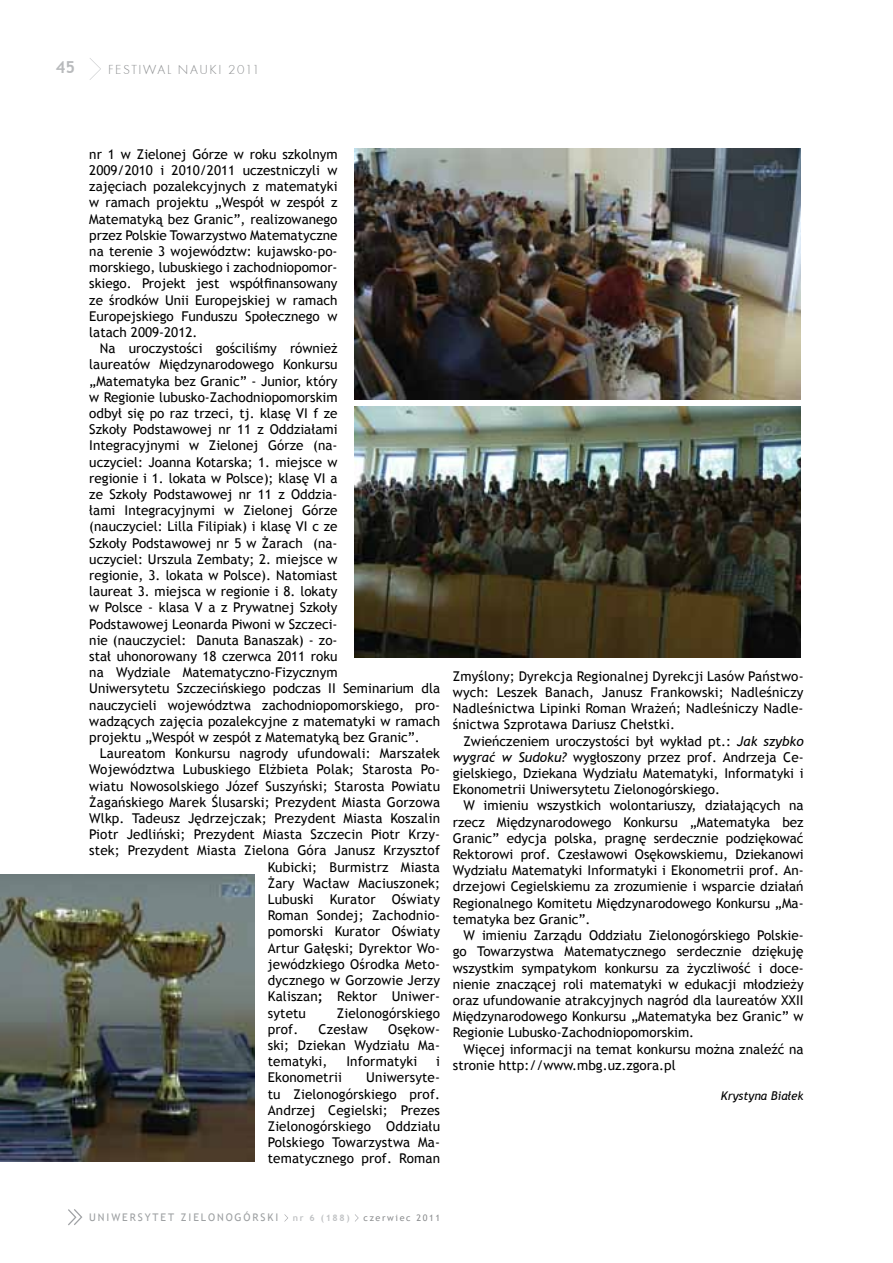
<style>
.page{position:relative;width:893px;height:1263px;background:#fff}
.page>*{position:absolute;margin:0;border:0;box-sizing:border-box;transform-origin:0 0}
.t1{font:700 16.5px "Trebuchet MS";color:#b8babc}
.t2{font:13.5px/16.2px "Trebuchet MS";color:#000;text-align:justify}
.t3{font:13.5px "Futura TEE Ligh";letter-spacing:.12em;color:#8a8c8e}
.t4{font:italic 12px "Trebuchet MS";color:#000}
.t5{font:10.5px "Trebuchet MS";letter-spacing:.18em;color:#9da0a2}
.t6{font:9px "Trebuchet MS";letter-spacing:.18em;color:#8a8c8e}
.t7{font:700 9px "Trebuchet MS";color:#c0c2c4}
.s1{font-weight:700}
.s2{font-style:italic}
</style>
<div class="page">
<svg style="left:90px;top:58px;width:11px;height:22px"></svg>
<svg style="left:68px;top:1209px;width:14px;height:16px"></svg>
<svg style="left:355px;top:1214px;width:4px;height:8px"></svg>
<img style="left:355px;top:407px;width:446px;height:251px">
<img style="left:0;top:875px;width:255px;height:286px">
<img style="left:355px;top:149px;width:446px;height:250px">
<p class="t1" style="left:56px;top:57px;width:21px">45</p>
<p class="t3" style="left:108px;top:61px;width:153px">FESTIWAL NAUKI 2011</p>
<p class="t2" style="left:89px;top:146px;width:250px">nr 1 w Zielonej Górze w roku szkolnym 2009/2010 i 2010/2011 uczestniczyli w zajęciach pozalekcyjnych z matematyki w ramach projektu „Wespół w zespół z Matematyką bez Granic”, realizowanego przez Polskie Towarzystwo Matematyczne na terenie 3 województw: kujawsko-po&shy;morskiego, lubuskiego i zachodniopomor&shy;skiego. Projekt jest współfinansowany ze środków Unii Europejskiej w ramach Europejskiego Funduszu Społecznego w latach 2009-2012.</p>
<p class="t2" style="left:89px;top:340px;width:352px;text-align:left;text-indent:11px">Na uroczystości gościliśmy również<br>laureatów Międzynarodowego Konkursu<br>„Matematyka bez Granic” - Junior, który<br>w Regionie lubusko-Zachodniopomorskim<br>odbył się po raz trzeci, tj. klasę VI f ze<br>Szkoły Podstawowej nr 11 z Oddziałami<br>Integracyjnymi w Zielonej Górze (na-<br>uczyciel: Joanna Kotarska; 1. miejsce w<br>regionie i 1. lokata w Polsce); klasę VI a<br>ze Szkoły Podstawowej nr 11 z Oddzia-<br>łami Integracyjnymi w Zielonej Górze<br>(nauczyciel: Lilla Filipiak) i klasę VI c ze<br>Szkoły Podstawowej nr 5 w Żarach (na-<br>uczyciel: Urszula Zembaty; 2. miejsce w<br>regionie, 3. lokata w Polsce). Natomiast<br>laureat 3. miejsca w regionie i 8. lokaty<br>w Polsce - klasa V a z Prywatnej Szkoły<br>Podstawowej Leonarda Piwoni w Szczeci-<br>nie (nauczyciel: Danuta Banaszak) - zo-<br>stał uhonorowany 18 czerwca 2011 roku<br>na Wydziale Matematyczno-Fizycznym<br>Uniwersytetu Szczecińskiego podczas II Seminarium dla nauczycieli województwa zachodniopomorskiego, pro&shy;wadzących zajęcia pozalekcyjne z matematyki w ramach projektu „Wespół w zespół z Matematyką bez Granic”.</p>
<p class="t2" style="left:100px;top:745px;width:342px">Laureatom Konkursu nagrody ufundowali: Marszałek</p>
<p class="t2" style="left:89px;top:762px;width:352px">Województwa Lubuskiego Elżbieta Polak; Starosta Po-</p>
<p class="t2" style="left:89px;top:778px;width:352px">wiatu Nowosolskiego Józef Suszyński; Starosta Powiatu</p>
<p class="t2" style="left:89px;top:794px;width:352px">Żagańskiego Marek Ślusarski; Prezydent Miasta Gorzowa</p>
<p class="t2" style="left:89px;top:810px;width:352px">Wlkp. Tadeusz Jędrzejczak; Prezydent Miasta Koszalin</p>
<p class="t2" style="left:89px;top:826px;width:352px">Piotr Jedliński; Prezydent Miasta Szczecin Piotr Krzy-</p>
<p class="t2" style="left:89px;top:843px;width:352px">stek; Prezydent Miasta Zielona Góra Janusz Krzysztof</p>
<p class="t2" style="left:268px;top:859px;width:174px">Kubicki; Burmistrz Miasta</p>
<p class="t2" style="left:268px;top:875px;width:174px">Żary Wacław Maciuszonek;</p>
<p class="t2" style="left:268px;top:891px;width:174px">Lubuski Kurator Oświaty</p>
<p class="t2" style="left:268px;top:907px;width:174px">Roman Sondej; Zachodnio-</p>
<p class="t2" style="left:268px;top:924px;width:174px">pomorski Kurator Oświaty</p>
<p class="t2" style="left:268px;top:940px;width:174px">Artur Gałęski; Dyrektor Wo-</p>
<p class="t2" style="left:268px;top:956px;width:174px">jewódzkiego Ośrodka Meto-</p>
<p class="t2" style="left:268px;top:972px;width:174px">dycznego w Gorzowie Jerzy</p>
<p class="t2" style="left:268px;top:988px;width:174px">Kaliszan<span class="s1">;</span> Rektor Uniwer-</p>
<p class="t2" style="left:268px;top:1005px;width:40px">sytetu</p>
<p class="t2" style="left:337px;top:1005px;width:105px">Zielonogórskiego</p>
<p class="t2" style="left:268px;top:1021px;width:32px">prof.</p>
<p class="t2" style="left:319px;top:1021px;width:51px">Czesław</p>
<p class="t2" style="left:268px;top:1021px;width:174px;text-indent:121px">Osękow&shy;ski; Dziekan Wydziału Ma&shy;tematyki,</p>
<p class="t2" style="left:346px;top:1053px;width:72px">Informatyki</p>
<p class="t2" style="left:436px;top:1053px;width:5px">i</p>
<p class="t2" style="left:268px;top:1069px;width:76px">Ekonometrii</p>
<p class="t2" style="left:268px;top:1069px;width:174px;text-indent:99px">Uniwersyte&shy;tu Zielonogórskiego prof.<br>Andrzej Cegielski; Prezes Zielonogórskiego Oddziału Polskiego Towarzystwa Ma&shy;tematycznego prof. Roman</p>
<p class="t2" style="left:453px;top:668px;width:352px">Zmyślony; Dyrekcja Regionalnej Dyrekcji Lasów Państwo&shy;wych: Leszek Banach, Janusz Frankowski; Nadleśniczy Nadleśnictwa Lipinki Roman Wrażeń; Nadleśniczy Nadle&shy;śnictwa Szprotawa Dariusz Chełstki.</p>
<p class="t2" style="left:453px;top:733px;width:352px;text-indent:11px">Zwieńczeniem uroczystości był wykład pt.: <span class="s2">Jak szybko wygrać w Sudoku?</span> wygłoszony przez prof. Andrzeja Ce&shy;gielskiego, Dziekana Wydziału Matematyki, Informatyki i Ekonometrii Uniwersytetu Zielonogórskiego.</p>
<p class="t2" style="left:453px;top:798px;width:352px;text-indent:11px">W imieniu wszystkich wolontariuszy, działających na rzecz Międzynarodowego Konkursu „Matematyka bez Granic” edycja polska, pragnę serdecznie podziękować Rektorowi prof. Czesławowi Osękowskiemu, Dziekanowi Wydziału Matematyki Informatyki i Ekonometrii prof. An&shy;drzejowi Cegielskiemu za zrozumienie i wsparcie działań Regionalnego Komitetu Międzynarodowego Konkursu „Ma&shy;tematyka bez Granic”.</p>
<p class="t2" style="left:453px;top:927px;width:352px;text-indent:11px">W imieniu Zarządu Oddziału Zielonogórskiego Polskie&shy;go Towarzystwa Matematycznego serdecznie dziękuję wszystkim sympatykom konkursu za życzliwość i doce&shy;nienie znaczącej roli matematyki w edukacji młodzieży oraz ufundowanie atrakcyjnych nagród dla laureatów XXII Międzynarodowego Konkursu „Matematyka bez Granic” w Regionie Lubusko-Zachodniopomorskim.</p>
<p class="t2" style="left:453px;top:1041px;width:352px;text-indent:11px">Więcej informacji na temat konkursu można znaleźć na stronie http://www.mbg.uz.zgora.pl</p>
<p class="t4" style="left:721px;top:1089px;width:84px">Krystyna Białek</p>
<p class="t5" style="left:89px;top:1211px;width:191px">UNIWERSYTET ZIELONOGÓRSKI</p>
<p class="t7" style="left:293px;top:1212px;width:58px">nr 6 (188)</p>
<p class="t6" style="left:364px;top:1212px;width:78px">czerwiec 2011</p>
</div>
